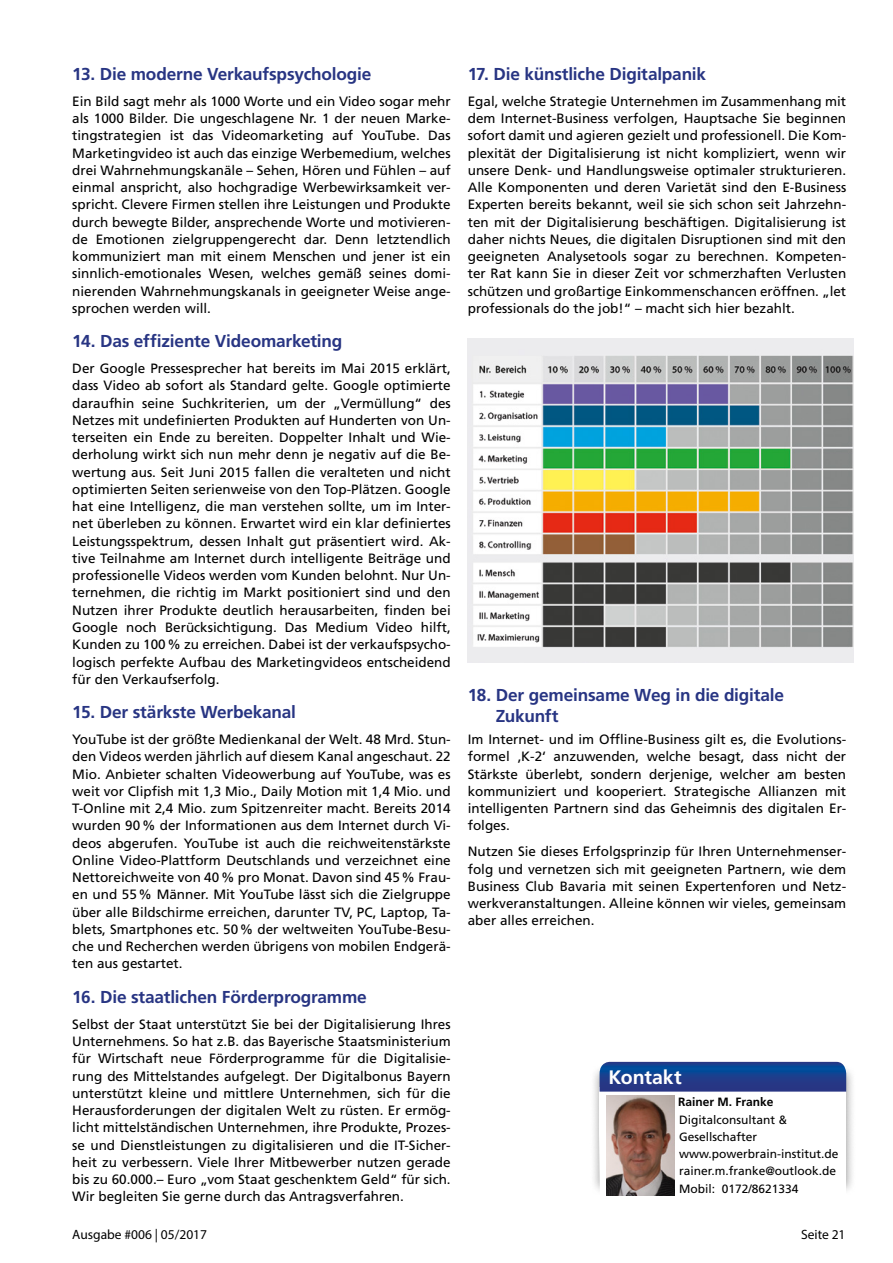
<style>
.page{position:relative;width:893px;height:1263px;background:#fff}
.page>*{position:absolute;margin:0;border:0;box-sizing:border-box;transform-origin:0 0}
.t1{font:700 19.5px "Frutiger";letter-spacing:-.005em;color:#fff}
.t2{font:700 17.25px/21px "Frutiger";letter-spacing:-.01em;color:#283583}
.t3{font:13.5px/17.2px "Frutiger";color:#000;text-align:justify}
.t4{font:13.5px "Myriad Pro";color:#000}
.t5{font:12px/17.2px "Frutiger";color:#000}
.t6{font:700 12px "Frutiger";color:#000}
</style>
<div class="page">
<img style="left:468px;top:339px;width:386px;height:323px">
<div style="left:589px;top:1064px;width:267px;height:132px;background:#000;opacity:.4"></div>
<svg style="left:600px;top:1091px;width:246px;height:105px"></svg>
<div style="left:600px;top:1096px;width:245px;height:103px;background:#fff"></div>
<img style="left:607px;top:1096px;width:68px;height:99px">
<svg style="left:600px;top:1062px;width:246px;height:29px;background:#1a3f8d"></svg>
<p class="t2" style="left:72px;top:63px;width:301px">13. Die moderne Verkaufspsychologie</p>
<p class="t3" style="left:72px;top:92px;width:380px">Ein Bild sagt mehr als 1000 Worte und ein Video sogar mehr als 1000 Bilder. Die ungeschlagene Nr. 1 der neuen Marke&shy;tingstrategien ist das Videomarketing auf YouTube. Das Marketingvideo ist auch das einzige Werbemedium, welches drei Wahrnehmungskanäle – Sehen, Hören und Fühlen – auf einmal anspricht, also hochgradige Werbewirksamkeit ver&shy;spricht. Clevere Firmen stellen ihre Leistungen und Produkte durch bewegte Bilder, ansprechende Worte und motivieren&shy;de Emotionen zielgruppengerecht dar. Denn letztendlich kommuniziert man mit einem Menschen und jener ist ein sinnlich-emotionales Wesen, welches gemäß seines domi&shy;nierenden Wahrnehmungskanals in geeigneter Weise ange&shy;sprochen werden will.</p>
<p class="t2" style="left:72px;top:331px;width:272px">14. Das effiziente Videomarketing</p>
<p class="t3" style="left:72px;top:360px;width:380px">Der Google Pressesprecher hat bereits im Mai 2015 erklärt, dass Video ab sofort als Standard gelte. Google optimierte daraufhin seine Suchkriterien, um der „Vermüllung“ des Netzes mit undefinierten Produkten auf Hunderten von Un&shy;terseiten ein Ende zu bereiten. Doppelter Inhalt und Wie&shy;derholung wirkt sich nun mehr denn je negativ auf die Be&shy;wertung aus. Seit Juni 2015 fallen die veralteten und nicht optimierten Seiten serienweise von den Top-Plätzen. Google hat eine Intelligenz, die man verstehen sollte, um im Inter&shy;net überleben zu können. Erwartet wird ein klar definiertes Leistungsspektrum, dessen Inhalt gut präsentiert wird. Ak&shy;tive Teilnahme am Internet durch intelligente Beiträge und professionelle Videos werden vom Kunden belohnt. Nur Un&shy;ternehmen, die richtig im Markt positioniert sind und den Nutzen ihrer Produkte deutlich herausarbeiten, finden bei Google noch Berücksichtigung. Das Medium Video hilft, Kunden zu 100% zu erreichen. Dabei ist der verkaufspsycho&shy;logisch perfekte Aufbau des Marketingvideos entscheidend für den Verkaufserfolg.</p>
<p class="t2" style="left:72px;top:702px;width:225px">15. Der stärkste Werbekanal</p>
<p class="t3" style="left:72px;top:731px;width:380px">YouTube ist der größte Medienkanal der Welt. 48 Mrd. Stun&shy;den Videos werden jährlich auf diesem Kanal angeschaut. 22<br>Mio. Anbieter schalten Videowerbung auf YouTube, was es weit vor Clipfish mit 1,3 Mio., Daily Motion mit 1,4 Mio. und T-Online mit 2,4 Mio. zum Spitzenreiter macht. Bereits 2014 wurden 90% der Informationen aus dem Internet durch Vi&shy;deos abgerufen. YouTube ist auch die reichweitenstärkste Online Video-Plattform Deutschlands und verzeichnet eine Nettoreichweite von 40% pro Monat. Davon sind 45% Frau&shy;en und 55% Männer. Mit YouTube lässt sich die Zielgruppe über alle Bildschirme erreichen, darunter TV, PC, Laptop, Ta&shy;blets, Smartphones etc. 50% der weltweiten YouTube-Besu&shy;che und Recherchen werden übrigens von mobilen Endgerä&shy;ten aus gestartet.</p>
<p class="t2" style="left:72px;top:986px;width:296px">16. Die staatlichen Förderprogramme</p>
<p class="t3" style="left:72px;top:1015px;width:380px">Selbst der Staat unterstützt Sie bei der Digitalisierung Ihres Unternehmens. So hat z.B. das Bayerische Staatsministerium für Wirtschaft neue Förderprogramme für die Digitalisie&shy;rung des Mittelstandes aufgelegt. Der Digitalbonus Bayern unterstützt kleine und mittlere Unternehmen, sich für die Herausforderungen der digitalen Welt zu rüsten. Er ermög&shy;licht mittelständischen Unternehmen, ihre Produkte, Prozes&shy;se und Dienstleistungen zu digitalisieren und die IT-Sicher&shy;heit zu verbessern. Viele Ihrer Mitbewerber nutzen gerade bis zu 60.000.– Euro „vom Staat geschenktem Geld“ für sich.<br>Wir begleiten Sie gerne durch das Antragsverfahren.</p>
<p class="t2" style="left:468px;top:63px;width:240px">17. Die künstliche Digitalpanik</p>
<p class="t3" style="left:468px;top:92px;width:380px">Egal, welche Strategie Unternehmen im Zusammenhang mit dem Internet-Business verfolgen, Hauptsache Sie beginnen sofort damit und agieren gezielt und professionell. Die Kom&shy;plexität der Digitalisierung ist nicht kompliziert, wenn wir unsere Denk- und Handlungsweise optimaler strukturieren.<br>Alle Komponenten und deren Varietät sind den E-Business Experten bereits bekannt, weil sie sich schon seit Jahrzehn&shy;ten mit der Digitalisierung beschäftigen. Digitalisierung ist daher nichts Neues, die digitalen Disruptionen sind mit den geeigneten Analysetools sogar zu berechnen. Kompeten&shy;ter Rat kann Sie in dieser Zeit vor schmerzhaften Verlusten schützen und großartige Einkommenschancen eröffnen. „let professionals do the job!“ – macht sich hier bezahlt.</p>
<p class="t2" style="left:496px;top:684px;width:290px;text-indent:-28px">18. Der gemeinsame Weg in die digitale<br>Zukunft</p>
<p class="t3" style="left:468px;top:731px;width:380px">Im Internet- und im Offline-Business gilt es, die Evolutions&shy;formel ‚K-2‘ anzuwenden, welche besagt, dass nicht der Stärkste überlebt, sondern derjenige, welcher am besten kommuniziert und kooperiert. Strategische Allianzen mit intelligenten Partnern sind das Geheimnis des digitalen Er&shy;folges.</p>
<p class="t3" style="left:468px;top:843px;width:380px">Nutzen Sie dieses Erfolgsprinzip für Ihren Unternehmenser&shy;folg und vernetzen sich mit geeigneten Partnern, wie dem Business Club Bavaria mit seinen Expertenforen und Netz&shy;werkveranstaltungen. Alleine können wir vieles, gemeinsam aber alles erreichen.</p>
<h1 class="t1" style="left:609px;top:1066px;width:75px">Kontakt</h1>
<p class="t6" style="left:678px;top:1095px;width:97px">Rainer M. Franke</p>
<p class="t5" style="left:679px;top:1111px;width:161px">Digitalconsultant &amp;<br>Gesellschafter www.powerbrain-institut.de rainer.m.franke@outlook.de<br>Mobil: 0172/8621334</p>
<p class="t4" style="left:72px;top:1226px;width:136px">Ausgabe #006 | 05/2017</p>
<p class="t4" style="left:801px;top:1226px;width:46px">Seite 21</p>
</div>
